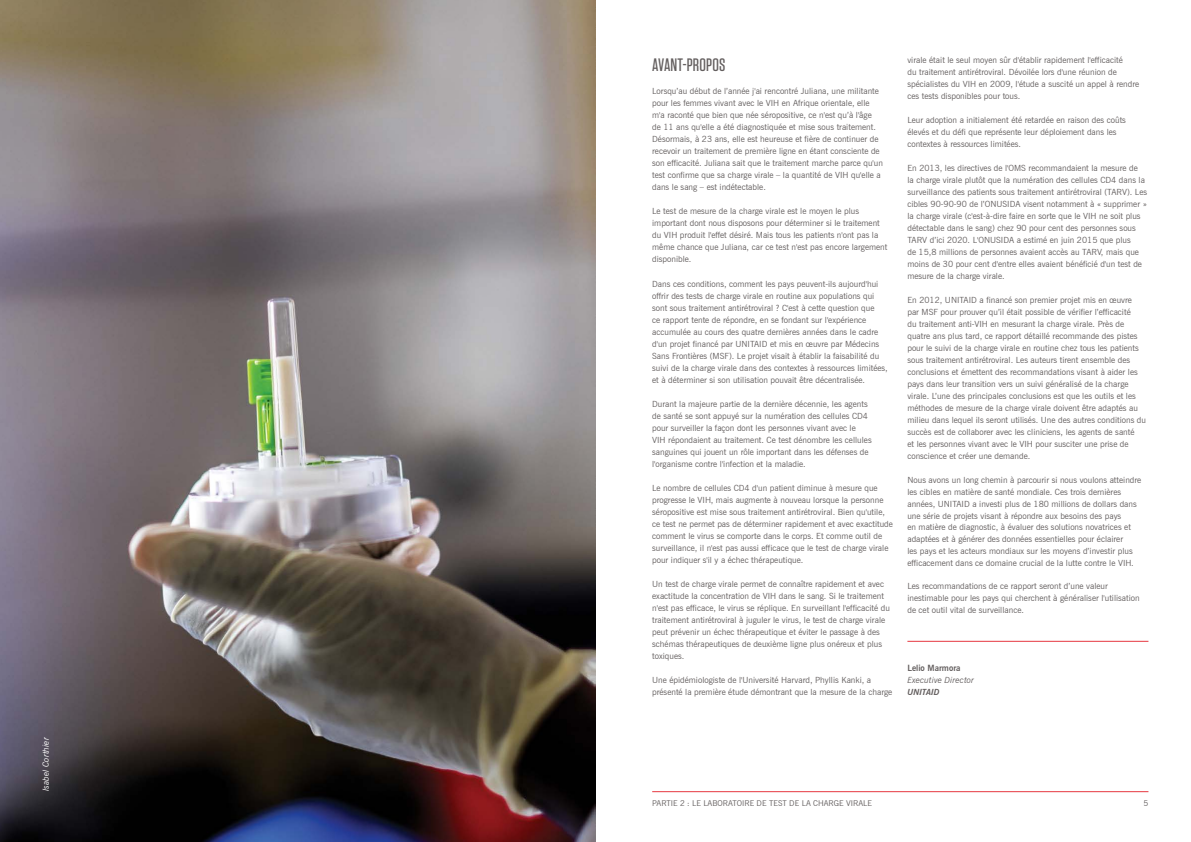
<style>
.page{position:relative;width:1191px;height:842px;background:#fff}
.page>*{position:absolute;margin:0;border:0;box-sizing:border-box;transform-origin:0 0}
.t1{font:500 18px "Tungsten";color:#635e5e}
.t2{font:8.5px/12px "News Gothic BT";color:#635e5e}
.t3{font:italic 8.5px "News Gothic BT";color:#635e5e}
.t4{font:italic 8.5px "News Gothic BT";color:#fff}
.t5{font:700 8.5px "News Gothic BT";color:#635e5e}
.t6{font:italic 700 8.5px "News Gothic BT";color:#635e5e}
.t7{font:8px "News Gothic BT";color:#635e5e}
</style>
<div class="page">
<hr style="left:652px;top:791px;width:496px;height:1px;background:#e63840">
<img style="left:0;top:0;width:595px;height:842px">
<hr style="left:907px;top:641px;width:241px;height:1px;background:#e63840">
<p class="t4" style="left:41px;top:791px;width:55px;rotate:-90deg">Isabel Corthier</p>
<h1 class="t1" style="left:652px;top:55px;width:8px">AVANT</h1>
<h1 class="t1" style="left:683px;top:55px;width:44px">-PROPOS</h1>
<p class="t2" style="left:652px;top:85px;width:232px">Lorsqu’au début de l’année j'ai rencontré Juliana, une militante pour les femmes vivant avec le VIH en Afrique orientale, elle m'a raconté que bien que née séropositive, ce n'est qu’à l'âge<br>de 11 ans qu'elle a été diagnostiquée et mise sous traitement.<br>Désormais, à 23 ans, elle est heureuse et fière de continuer de recevoir un traitement de première ligne en étant consciente de son efficacité. Juliana sait que le traitement marche parce qu'un test confirme que sa charge virale – la quantité de VIH qu'elle a dans le sang – est indétectable.</p>
<p class="t2" style="left:652px;top:205px;width:237px">Le test de mesure de la charge virale est le moyen le plus important dont nous disposons pour déterminer si le traitement du VIH produit l'effet désiré. Mais tous les patients n'ont pas la même chance que Juliana, car ce test n'est pas encore largement disponible.</p>
<p class="t2" style="left:652px;top:277px;width:237px">Dans ces conditions, comment les pays peuvent-ils aujourd'hui offrir des tests de charge virale en routine aux populations qui sont sous traitement antirétroviral ? C'est à cette question que<br>ce rapport tente de répondre, en se fondant sur l'expérience accumulée au cours des quatre dernières années dans le cadre d'un projet financé par UNITAID et mis en œuvre par Médecins Sans Frontières (MSF). Le projet visait à établir la faisabilité du suivi de la charge virale dans des contextes à ressources limitées, et à déterminer si son utilisation pouvait être décentralisée.</p>
<p class="t2" style="left:652px;top:397px;width:221px">Durant la majeure partie de la dernière décennie, les agents de santé se sont appuyé sur la numération des cellules CD4 pour surveiller la façon dont les personnes vivant avec le<br>VIH répondaient au traitement. Ce test dénombre les cellules sanguines qui jouent un rôle important dans les défenses de l'organisme contre l'infection et la maladie.</p>
<p class="t2" style="left:652px;top:481px;width:242px">Le nombre de cellules CD4 d'un patient diminue à mesure que progresse le VIH, mais augmente à nouveau lorsque la personne séropositive est mise sous traitement antirétroviral. Bien qu'utile, ce test ne permet pas de déterminer rapidement et avec exactitude comment le virus se comporte dans le corps. Et comme outil de surveillance, il n'est pas aussi efficace que le test de charge virale pour indiquer s'il y a échec thérapeutique.</p>
<p class="t2" style="left:652px;top:577px;width:239px">Un test de charge virale permet de connaître rapidement et avec exactitude la concentration de VIH dans le sang. Si le traitement n'est pas efficace, le virus se réplique. En surveillant l'efficacité du traitement antirétroviral à juguler le virus, le test de charge virale peut prévenir un échec thérapeutique et éviter le passage à des schémas thérapeutiques de deuxième ligne plus onéreux et plus toxiques.</p>
<p class="t2" style="left:652px;top:673px;width:242px">Une épidémiologiste de l'Université Harvard, Phyllis Kanki, a présenté la première étude démontrant que la mesure de la charge</p>
<p class="t2" style="left:907px;top:54px;width:233px">virale était le seul moyen sûr d'établir rapidement l'efficacité<br>du traitement antirétroviral. Dévoilée lors d'une réunion de spécialistes du VIH en 2009, l'étude a suscité un appel à rendre ces tests disponibles pour tous.</p>
<p class="t2" style="left:907px;top:114px;width:220px">Leur adoption a initialement été retardée en raison des coûts élevés et du défi que représente leur déploiement dans les contextes à ressources limitées.</p>
<p class="t2" style="left:907px;top:162px;width:241px">En 2013, les directives de l'OMS recommandaient la mesure de<br>la charge virale plutôt que la numération des cellules CD4 dans la surveillance des patients sous traitement antirétroviral (TARV). Les cibles 90-90-90 de l’ONUSIDA visent notamment à « supprimer » la charge virale (c'est-à-dire faire en sorte que le VIH ne soit plus détectable dans le sang) chez 90 pour cent des personnes sous TARV d’ici 2020. L'ONUSIDA a estimé en juin 2015 que plus<br>de 15,8 millions de personnes avaient accès au TARV, mais que moins de 30 pour cent d'entre elles avaient bénéficié d'un test de mesure de la charge virale.</p>
<p class="t2" style="left:907px;top:294px;width:240px">En 2012, UNITAID a financé son premier projet mis en œuvre<br>par MSF pour prouver qu’il était possible de vérifier l’efficacité<br>du traitement anti-VIH en mesurant la charge virale. Près de quatre ans plus tard, ce rapport détaillé recommande des pistes pour le suivi de la charge virale en routine chez tous les patients sous traitement antirétroviral. Les auteurs tirent ensemble des conclusions et émettent des recommandations visant à aider les pays dans leur transition vers un suivi généralisé de la charge virale. L’une des principales conclusions est que les outils et les méthodes de mesure de la charge virale doivent être adaptés au milieu dans lequel ils seront utilisés. Une des autres conditions du succès est de collaborer avec les cliniciens, les agents de santé<br>et les personnes vivant avec le VIH pour susciter une prise de conscience et créer une demande.</p>
<p class="t2" style="left:907px;top:474px;width:235px">Nous avons un long chemin à parcourir si nous voulons atteindre les cibles en matière de santé mondiale. Ces trois dernières années, UNITAID a investi plus de 180 millions de dollars dans une série de projets visant à répondre aux besoins des pays<br>en matière de diagnostic, à évaluer des solutions novatrices et adaptées et à générer des données essentielles pour éclairer<br>les pays et les acteurs mondiaux sur les moyens d’investir plus efficacement dans ce domaine crucial de la lutte contre le VIH.</p>
<p class="t2" style="left:907px;top:580px;width:234px">Les recommandations de ce rapport seront d’une valeur inestimable pour les pays qui cherchent à généraliser l'utilisation de cet outil vital de surveillance.</p>
<p class="t5" style="left:907px;top:663px;width:55px">Lelio Marmora</p>
<p class="t3" style="left:907px;top:674px;width:68px">Executive Director</p>
<p class="t6" style="left:907px;top:687px;width:34px">UNITAID</p>
<p class="t7" style="left:652px;top:798px;width:221px">PARTIE 2 : LE LABORATOIRE DE TEST DE LA CHARGE VIRALE</p>
<p class="t7" style="left:1143px;top:798px;width:6px">5</p>
</div>
